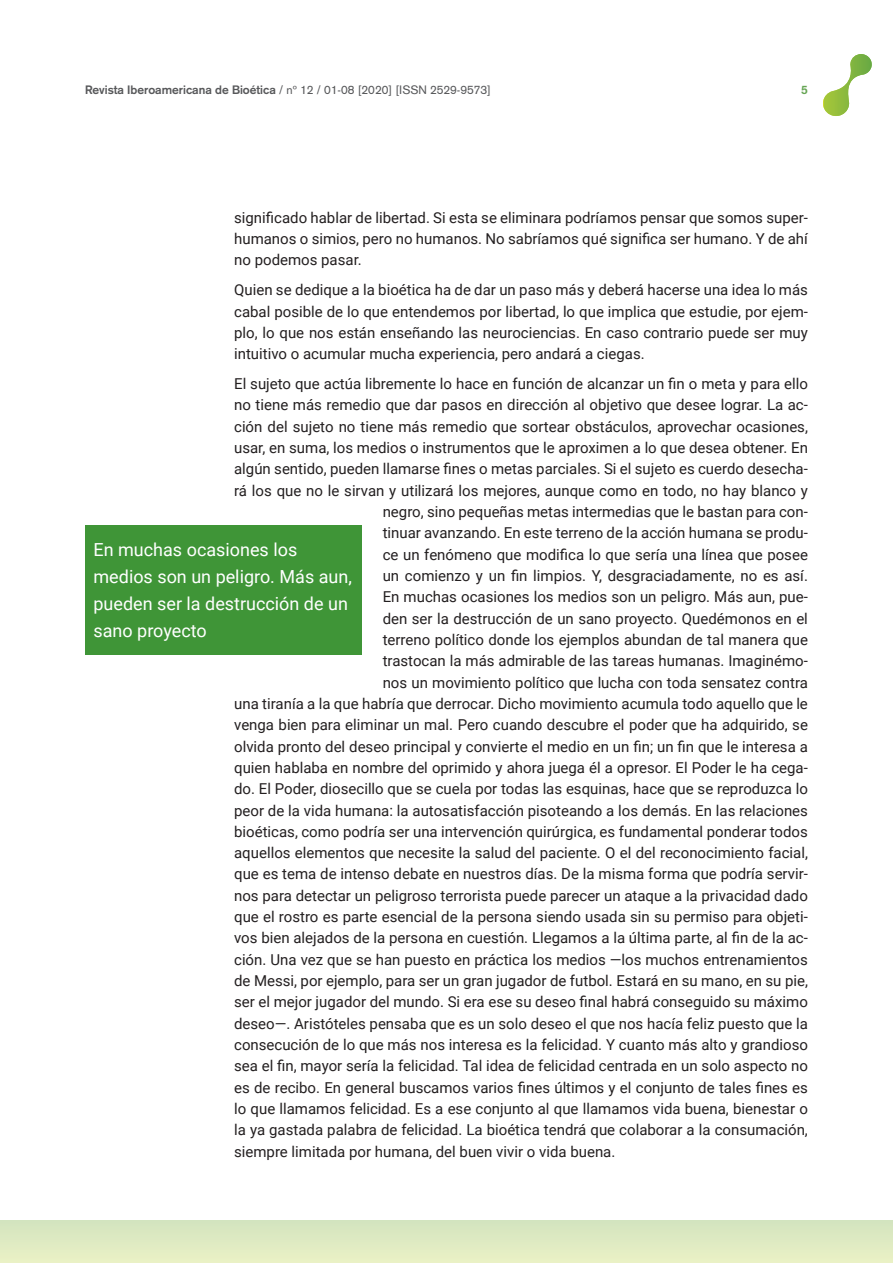
<style>
.page{position:relative;width:893px;height:1263px;background:#fff}
.page>*{position:absolute;margin:0;border:0;box-sizing:border-box;transform-origin:0 0}
.Texto_entresacado{font:18px/27px "Roboto";color:#fff}
.t1{font:15px/21.3px "Roboto";color:#231f20;text-align:justify}
.t2{font:12px "Akzidenz Grotesk";color:#57585a}
.t3{font:700 12px "Akzidenz Grotesk";color:#66a554}
.s1{font-weight:700}
</style>
<div class="page">
<div style="left:0;top:1220px;width:893px;height:43px;background:#deeac2"></div>
<svg style="left:823px;top:54px;width:49px;height:62px"></svg>
<div style="left:85px;top:525px;width:276px;height:130px;background:#3f9537"></div>
<p class="t2" style="left:85px;top:83px;width:407px"><span class="s1">Revista Iberoamericana de Bioética</span> / nº 12 / 01-08 [2020] [ISSN 2529-9573]</p>
<p class="t3" style="left:801px;top:83px;width:8px">5</p>
<p class="t1" style="left:234px;top:206px;width:575px">significado hablar de libertad. Si esta se eliminara podríamos pensar que somos super&shy;humanos o simios, pero no humanos. No sabríamos qué significa ser humano. Y de ahí no podemos pasar.</p>
<p class="t1" style="left:234px;top:279px;width:575px">Quien se dedique a la bioética ha de dar un paso más y deberá hacerse una idea lo más cabal posible de lo que entendemos por libertad, lo que implica que estudie, por ejem&shy;plo, lo que nos están enseñando las neurociencias. En caso contrario puede ser muy intuitivo o acumular mucha experiencia, pero andará a ciegas.</p>
<p class="t1" style="left:234px;top:372px;width:575px">El sujeto que actúa libremente lo hace en función de alcanzar un fin o meta y para ello</p>
<p class="t1" style="left:234px;top:394px;width:575px">no tiene más remedio que dar pasos en dirección al objetivo que desee lograr. La ac-</p>
<p class="t1" style="left:234px;top:415px;width:575px">ción del sujeto no tiene más remedio que sortear obstáculos, aprovechar ocasiones,</p>
<p class="t1" style="left:234px;top:436px;width:575px">usar, en suma, los medios o instrumentos que le aproximen a lo que desea obtener. En</p>
<p class="t1" style="left:234px;top:458px;width:575px">algún sentido, pueden llamarse fines o metas parciales. Si el sujeto es cuerdo desecha-</p>
<p class="t1" style="left:234px;top:479px;width:575px">rá los que no le sirvan y utilizará los mejores, aunque como en todo, no hay blanco y</p>
<p class="t1" style="left:383px;top:500px;width:427px">negro, sino pequeñas metas intermedias que le bastan para con-</p>
<p class="t1" style="left:383px;top:522px;width:427px">tinuar avanzando. En este terreno de la acción humana se produ-</p>
<p class="t1" style="left:383px;top:543px;width:427px">ce un fenómeno que modifica lo que sería una línea que posee</p>
<p class="t1" style="left:383px;top:564px;width:427px">un comienzo y un fin limpios. Y, desgraciadamente, no es así.</p>
<p class="t1" style="left:383px;top:586px;width:427px">En muchas ocasiones los medios son un peligro. Más aun, pue-</p>
<p class="t1" style="left:383px;top:607px;width:427px">den ser la destrucción de un sano proyecto. Quedémonos en el</p>
<p class="t1" style="left:383px;top:628px;width:427px">terreno político donde los ejemplos abundan de tal manera que</p>
<p class="t1" style="left:383px;top:650px;width:427px">trastocan la más admirable de las tareas humanas. Imaginémo-</p>
<p class="t1" style="left:383px;top:671px;width:427px">nos un movimiento político que lucha con toda sensatez contra</p>
<p class="t1" style="left:234px;top:692px;width:575px">una tiranía a la que habría que derrocar. Dicho movimiento acumula todo aquello que le</p>
<p class="t1" style="left:234px;top:714px;width:575px">venga bien para eliminar un mal. Pero cuando descubre el poder que ha adquirido, se</p>
<p class="t1" style="left:234px;top:735px;width:575px">olvida pronto del deseo principal y convierte el medio en un fin; un fin que le interesa a</p>
<p class="t1" style="left:234px;top:756px;width:575px">quien hablaba en nombre del oprimido y ahora juega él a opresor. El Poder le ha cega-</p>
<p class="t1" style="left:234px;top:778px;width:575px">do. El Poder, diosecillo que se cuela por todas las esquinas, hace que se reproduzca lo</p>
<p class="t1" style="left:234px;top:799px;width:575px">peor de la vida humana: la autosatisfacción pisoteando a los demás. En las relaciones</p>
<p class="t1" style="left:234px;top:820px;width:575px">bioéticas, como podría ser una intervención quirúrgica, es fundamental ponderar todos</p>
<p class="t1" style="left:234px;top:842px;width:575px">aquellos elementos que necesite la salud del paciente. O el del reconocimiento facial,</p>
<p class="t1" style="left:234px;top:863px;width:575px">que es tema de intenso debate en nuestros días. De la misma forma que podría servir-</p>
<p class="t1" style="left:234px;top:884px;width:575px">nos para detectar un peligroso terrorista puede parecer un ataque a la privacidad dado</p>
<p class="t1" style="left:234px;top:905px;width:575px">que el rostro es parte esencial de la persona siendo usada sin su permiso para objeti-</p>
<p class="t1" style="left:234px;top:927px;width:575px">vos bien alejados de la persona en cuestión. Llegamos a la última parte, al fin de la ac-</p>
<p class="t1" style="left:234px;top:948px;width:575px">ción. Una vez que se han puesto en práctica los medios —los muchos entrenamientos</p>
<p class="t1" style="left:234px;top:969px;width:575px">de Messi, por ejemplo, para ser un gran jugador de futbol. Estará en su mano, en su pie,</p>
<p class="t1" style="left:234px;top:991px;width:575px">ser el mejor jugador del mundo. Si era ese su deseo final habrá conseguido su máximo</p>
<p class="t1" style="left:234px;top:1012px;width:575px">deseo—. Aristóteles pensaba que es un solo deseo el que nos hacía feliz puesto que la</p>
<p class="t1" style="left:234px;top:1033px;width:575px">consecución de lo que más nos interesa es la felicidad. Y cuanto más alto y grandioso</p>
<p class="t1" style="left:234px;top:1055px;width:575px">sea el fin, mayor sería la felicidad. Tal idea de felicidad centrada en un solo aspecto no</p>
<p class="t1" style="left:234px;top:1076px;width:575px">es de recibo. En general buscamos varios fines últimos y el conjunto de tales fines es</p>
<p class="t1" style="left:234px;top:1097px;width:575px">lo que llamamos felicidad. Es a ese conjunto al que llamamos vida buena, bienestar o</p>
<p class="t1" style="left:234px;top:1119px;width:575px">la ya gastada palabra de felicidad. La bioética tendrá que colaborar a la consumación,</p>
<p class="t1" style="left:234px;top:1140px;width:383px">siempre limitada por humana, del buen vivir o vida buena.</p>
<p class="Texto_entresacado" style="left:94px;top:536px;width:260px">En muchas ocasiones los medios son un peligro. Más aun, pueden ser la destrucción de un sano proyecto</p>
</div>
